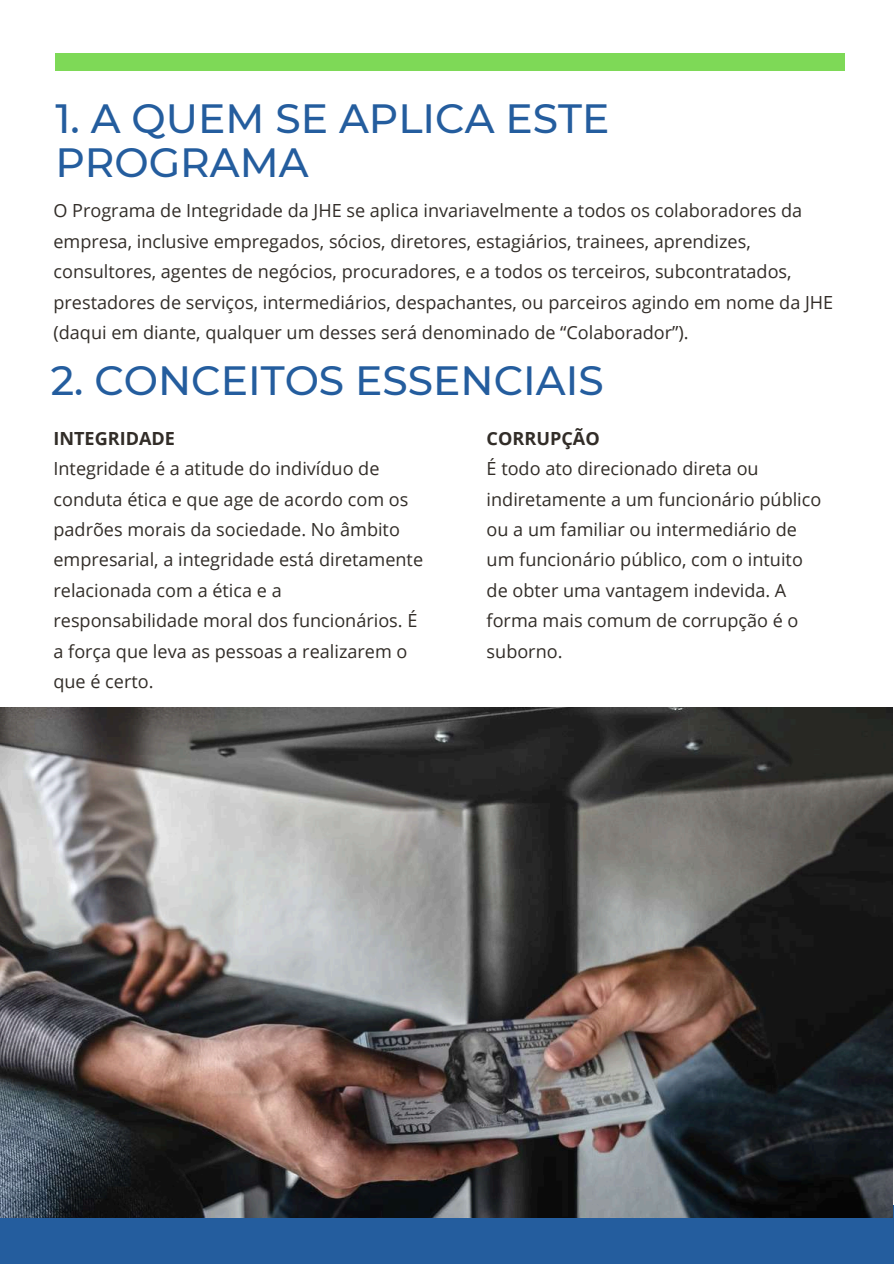
<style>
.page{position:relative;width:894px;height:1264px;background:#fff}
.page>*{position:absolute;margin:0;border:0;box-sizing:border-box;transform-origin:0 0}
.t1{font:500 40.8px/44px "Montserrat";color:#245d9e}
.t2{font:18px/30.3px "Open Sans";color:#322d28}
.t3{font:700 18px "Open Sans";color:#322d28}
</style>
<div class="page">
<div style="left:55px;top:53px;width:789px;height:17px;background:#7ed957"></div>
<div style="left:0;top:1205px;width:893px;height:58px;background:#245d9e"></div>
<img style="left:0;top:707px;width:892px;height:510px">
<h1 class="t1" style="left:55px;top:96px;width:555px">1. A QUEM SE APLICA ESTE<br>PROGRAMA</h1>
<p class="t2" style="left:53px;top:195px;width:781px">O Programa de Integridade da JHE se aplica invariavelmente a todos os colaboradores da empresa, inclusive empregados, sócios, diretores, estagiários, trainees, aprendizes, consultores, agentes de negócios, procuradores, e a todos os terceiros, subcontratados, prestadores de serviços, intermediários, despachantes, ou parceiros agindo em nome da JHE (daqui em diante, qualquer um desses será denominado de “Colaborador”).</p>
<h1 class="t1" style="left:51px;top:358px;width:554px">2. CONCEITOS ESSENCIAIS</h1>
<p class="t3" style="left:53px;top:425px;width:123px">INTEGRIDADE</p>
<p class="t2" style="left:53px;top:453px;width:371px">Integridade é a atitude do indivíduo de conduta ética e que age de acordo com os padrões morais da sociedade. No âmbito empresarial, a integridade está diretamente relacionada com a ética e a responsabilidade moral dos funcionários. É a força que leva as pessoas a realizarem o que é certo.</p>
<p class="t3" style="left:486px;top:425px;width:115px">CORRUPÇÃO</p>
<p class="t2" style="left:486px;top:453px;width:336px">É todo ato direcionado direta ou indiretamente a um funcionário público ou a um familiar ou intermediário de um funcionário público, com o intuito de obter uma vantagem indevida. A forma mais comum de corrupção é o suborno.</p>
</div>
